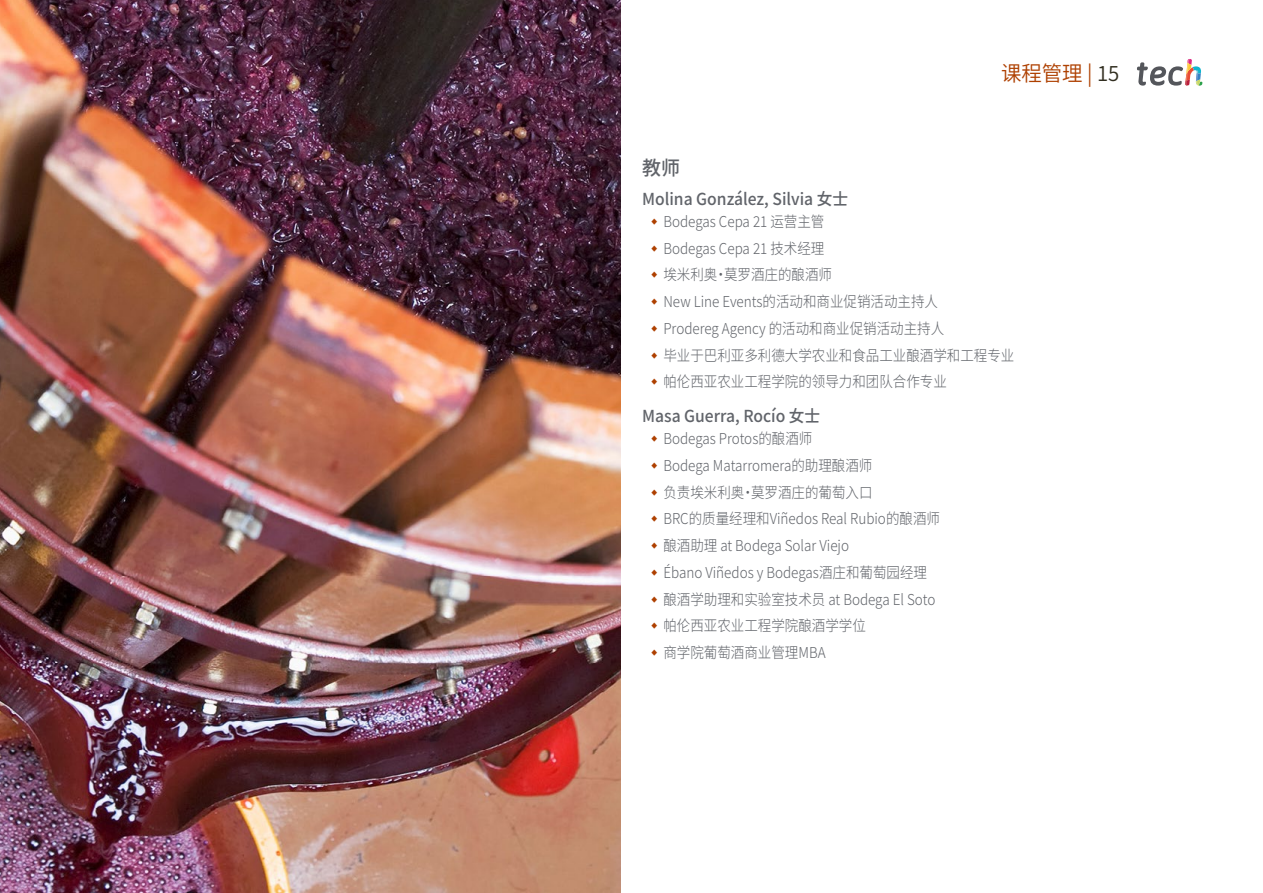
<style>
.page{position:relative;width:1263px;height:893px;background:#fff}
.page>*{position:absolute;margin:0;border:0;box-sizing:border-box;transform-origin:0 0}
.t1{font:21px "Source Han Sans CN";color:#ae4000}
.t2{font:500 19.5px "Source Han Sans CN";color:#61646a}
.t3{font:500 16.5px "Source Han Sans CN";color:#61646a;scale:.95 1}
.t4{font:300 15px/26.7px "Source Han Sans CN";color:#61646a;scale:.9 1}
.s1{color:#312e20}
</style>
<div class="page">
<img style="left:0;top:0;width:621px;height:893px">
<svg style="left:1137px;top:59px;width:65px;height:27px"></svg>
<h1 class="t1" style="left:1001px;top:61px;width:120px">课程管理 | <span class="s1">15</span></h1>
<h2 class="t2" style="left:642px;top:157px;width:39px">教师</h2>
<p class="t3" style="left:642px;top:189px;width:218px">Molina González, Silvia 女士</p>
<p class="t4" style="left:663px;top:208px;width:391px">Bodegas Cepa 21 运营主管<br>Bodegas Cepa 21 技术经理<br>埃米利奥·莫罗酒庄的酿酒师<br>New Line Events的活动和商业促销活动主持人<br>Prodereg Agency 的活动和商业促销活动主持人<br>毕业于巴利亚多利德大学农业和食品工业酿酒学和工程专业帕伦西亚农业工程学院的领导力和团队合作专业</p>
<p class="t3" style="left:642px;top:406px;width:189px">Masa Guerra, Rocío 女士</p>
<p class="t4" style="left:663px;top:425px;width:309px">Bodegas Protos的酿酒师<br>Bodega Matarromera的助理酿酒师<br>负责埃米利奥·莫罗酒庄的葡萄入口<br>BRC的质量经理和Viñedos Real Rubio的酿酒师酿酒助理 at Bodega Solar Viejo<br>Ébano Viñedos y Bodegas酒庄和葡萄园经理酿酒学助理和实验室技术员 at Bodega El Soto帕伦西亚农业工程学院酿酒学学位<br>商学院葡萄酒商业管理MBA</p>
</div>
